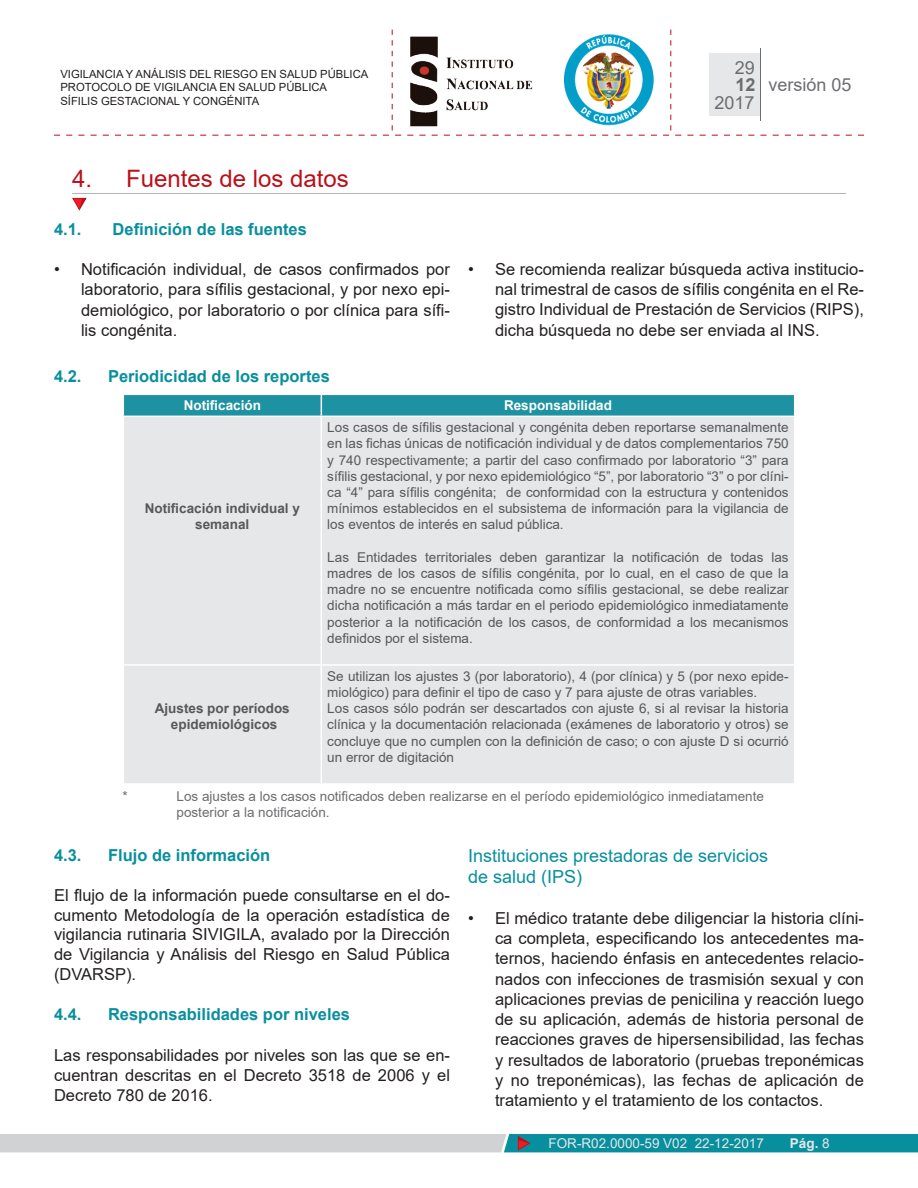
<style>
.page{position:relative;width:918px;height:1188px;background:#fff}
.page>*{position:absolute;margin:0;border:0;box-sizing:border-box;transform-origin:0 0}
.titulo{font:24px "Arial";color:#bb1018}
.body_text{font:18px "Arial";color:#088f9e}
.t1{font:18px/35.2px "Arial";color:#6c6d70;text-align:right}
.t2{font:700 18px "Arial";color:#6c6d70}
.body_text-2{font:16.5px/20.2px "Arial";color:#231f20;text-align:justify}
.body_text-3{font:700 16.5px "Arial";color:#088f9e}
.t3{font:13.5px/16.2px "Arial";color:#57585a;text-align:justify}
.nota_al_pie{font:13.5px/16.2px "Arial";color:#6c6d70}
.t4{font:700 13.5px/16.2px "Arial";color:#57585a;text-align:center}
.t5{font:13.5px "Arial";color:#e6e7e9}
.t6{font:700 13.5px "Arial";color:#fff}
.t7{font:700 13.5px "Arial";color:#e6e7e9}
.t8{font:11.25px/13.5px "Arial";color:#231f20}
.s1{font-weight:400}
</style>
<div class="page">
<svg style="left:54px;top:30px;width:810px;height:106px"></svg>
<div style="left:710px;top:54px;width:50px;height:62px;background:#e6e7e9"></div>
<hr style="left:760px;top:48px;width:1px;height:72px;background:#6c6d70">
<svg style="left:0;top:1134px;width:918px;height:18px;background:#78b3bb"></svg>
<img style="left:400px;top:31px;width:264px;height:98px">
<hr style="left:72px;top:193px;width:774px;height:1px;background:#b2b3b7">
<svg style="left:72px;top:197px;width:15px;height:14px"></svg>
<div style="left:124px;top:417px;width:670px;height:366px;background:#e6e7e9"></div>
<svg style="left:123px;top:394px;width:672px;height:22px;background:#2e9aa9"></svg>
<hr style="left:321px;top:417px;width:1px;height:247px;background:#fff">
<hr style="left:321px;top:666px;width:1px;height:117px;background:#fff">
<hr style="left:123px;top:664px;width:198px;height:2px;background:#fff">
<hr style="left:321px;top:664px;width:474px;height:2px;background:#fff">
<p class="t8" style="left:60px;top:67px;width:310px">VIGILANCIA Y ANÁLISIS DEL RIESGO EN SALUD PÚBLICA<br>PROTOCOLO DE VIGILANCIA EN SALUD PÚBLICA<br>SÍFILIS GESTACIONAL Y CONGÉNITA</p>
<h2 class="t1" style="left:714px;top:50px;width:42px">29<br>2017</h2>
<h2 class="t2" style="left:735px;top:72px;width:22px">12</h2>
<h2 class="t1" style="left:769px;top:67px;width:85px">versión 05</h2>
<p class="titulo" style="left:72px;top:162px;width:278px">4. Fuentes de los datos</p>
<p class="body_text-3" style="left:54px;top:217px;width:29px">4.1.</p>
<p class="body_text-3" style="left:113px;top:217px;width:196px">Definición de las fuentes</p>
<p class="body_text-2" style="left:81px;top:259px;width:370px;text-indent:-27px">• Notificación individual, de casos confirmados por laboratorio, para sífilis gestacional, y por nexo epi&shy;demiológico, por laboratorio o por clínica para sífi&shy;lis congénita.</p>
<p class="body_text-3" style="left:54px;top:364px;width:29px">4.2.</p>
<p class="body_text-3" style="left:108px;top:364px;width:223px">Periodicidad de los reportes</p>
<p class="body_text-2" style="left:495px;top:259px;width:370px;text-indent:-27px">• Se recomienda realizar búsqueda activa institucio&shy;nal trimestral de casos de sífilis congénita en el Re&shy;gistro Individual de Prestación de Servicios (RIPS), dicha búsqueda no debe ser enviada al INS.</p>
<p class="t6" style="left:184px;top:396px;width:79px">Notificación</p>
<p class="t6" style="left:504px;top:396px;width:110px">Responsabilidad</p>
<p class="t4" style="left:145px;top:500px;width:157px">Notificación individual y semanal</p>
<p class="t4" style="left:155px;top:700px;width:137px">Ajustes por períodos</p>
<p class="t4" style="left:171px;top:717px;width:108px">epidemiológicos</p>
<p class="t3" style="left:327px;top:419px;width:463px">Los casos de sífilis gestacional y congénita deben reportarse semanalmente en las fichas únicas de notificación individual y de datos complementarios 750 y 740 respectivamente; a partir del caso confirmado por laboratorio “3” para sífilis gestacional, y por nexo epidemiológico “5”, por laboratorio “3” o por clíni&shy;ca “4” para sífilis congénita; de conformidad con la estructura y contenidos mínimos establecidos en el subsistema de información para la vigilancia de los eventos de interés en salud pública.</p>
<p class="t3" style="left:327px;top:549px;width:463px">Las Entidades territoriales deben garantizar la notificación de todas las madres de los casos de sífilis congénita, por lo cual, en el caso de que la madre no se encuentre notificada como sífilis gestacional, se debe realizar dicha notificación a más tardar en el periodo epidemiológico inmediatamente posterior a la notificación de los casos, de conformidad a los mecanismos definidos por el sistema.</p>
<p class="t3" style="left:327px;top:668px;width:463px">Se utilizan los ajustes 3 (por laboratorio), 4 (por clínica) y 5 (por nexo epide&shy;miológico) para definir el tipo de caso y 7 para ajuste de otras variables.</p>
<p class="t3" style="left:327px;top:700px;width:463px">Los casos sólo podrán ser descartados con ajuste 6, si al revisar la historia clínica y la documentación relacionada (exámenes de laboratorio y otros) se concluye que no cumplen con la definición de caso; o con ajuste D si ocurrió un error de digitación</p>
<p class="nota_al_pie" style="left:123px;top:788px;width:7px">*</p>
<p class="nota_al_pie" style="left:177px;top:788px;width:589px">Los ajustes a los casos notificados deben realizarse en el período epidemiológico inmediatamente posterior a la notificación.</p>
<p class="body_text-3" style="left:54px;top:843px;width:29px">4.3.</p>
<p class="body_text-3" style="left:108px;top:843px;width:164px">Flujo de información</p>
<p class="body_text-2" style="left:54px;top:885px;width:397px">El flujo de la información puede consultarse en el do&shy;cumento Metodología de la operación estadística de vigilancia rutinaria SIVIGILA, avalado por la Dirección de Vigilancia y Análisis del Riesgo en Salud Pública (DVARSP).</p>
<p class="body_text-3" style="left:54px;top:1003px;width:29px">4.4.</p>
<p class="body_text-3" style="left:108px;top:1003px;width:244px">Responsabilidades por niveles</p>
<p class="body_text-2" style="left:54px;top:1045px;width:397px">Las responsabilidades por niveles son las que se en&shy;cuentran descritas en el Decreto 3518 de 2006 y el Decreto 780 de 2016.</p>
<p class="body_text" style="left:468px;top:843px;width:302px">Instituciones prestadoras de servicios</p>
<p class="body_text" style="left:468px;top:865px;width:116px">de salud (IPS)</p>
<p class="body_text-2" style="left:495px;top:908px;width:370px;text-indent:-27px">• El médico tratante debe diligenciar la historia clíni&shy;ca completa, especificando los antecedentes ma&shy;ternos, haciendo énfasis en antecedentes relacio&shy;nados con infecciones de trasmisión sexual y con aplicaciones previas de penicilina y reacción luego de su aplicación, además de historia personal de reacciones graves de hipersensibilidad, las fechas y resultados de laboratorio (pruebas treponémicas y no treponémicas), las fechas de aplicación de tratamiento y el tratamiento de los contactos.</p>
<p class="t5" style="left:549px;top:1134px;width:217px">FOR-R02.0000-59 V02 22-12-2017</p>
<p class="t7" style="left:790px;top:1134px;width:41px">Pág. <span class="s1">8</span></p>
</div>
